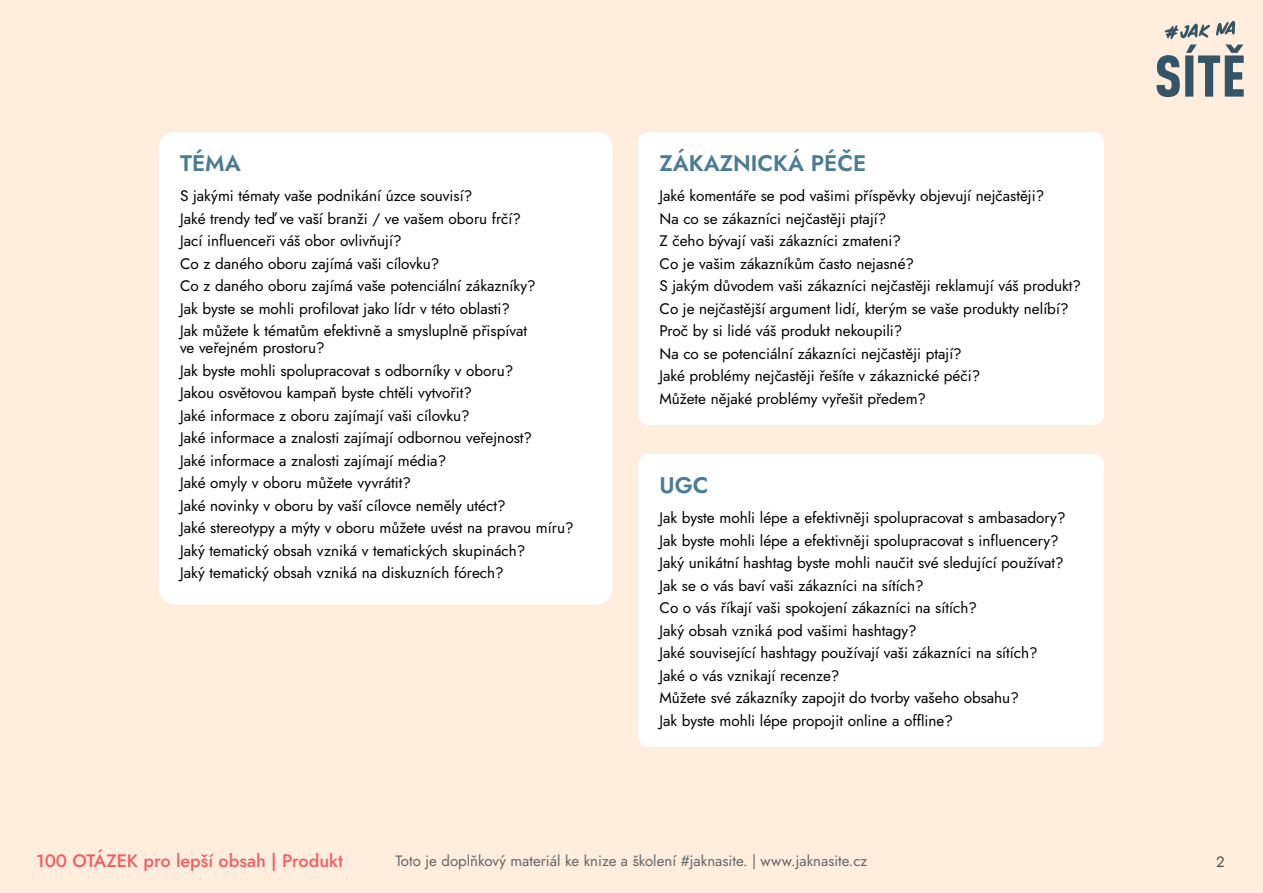
<style>
.page{position:relative;width:1263px;height:893px;background:#ffedde}
.page>*{position:absolute;margin:0;border:0;box-sizing:border-box;transform-origin:0 0}
.t1{font:600 22.5px "Jost";color:#4b7c96}
.t2{font:500 18px "Jost";color:#f45e60}
.t3{font:15.3px/22.5px "Jost";color:#000}
.t4{font:15px "Jost";color:#666}
.t5{font:15px "Jost";color:#4d4d4d}
</style>
<div class="page">
<svg style="left:1156px;top:45px;width:88px;height:52px"></svg>
<svg style="left:1164px;top:24px;width:46px;height:15px"></svg>
<svg style="left:1216px;top:21px;width:19px;height:15px"></svg>
<div style="left:638px;top:454px;width:466px;height:293px;background:#fff;border-radius:10px"></div>
<div style="left:159px;top:132px;width:454px;height:473px;background:#fff;border-radius:16px"></div>
<div style="left:638px;top:132px;width:466px;height:293px;background:#fff;border-radius:10px"></div>
<h1 class="t1" style="left:180px;top:147px;width:62px">TÉMA</h1>
<p class="t3" style="left:180px;top:184px;width:357px">S jakými tématy vaše podnikání úzce souvisí?<br>Jaké trendy teď ve vaší branži / ve vašem oboru frčí?<br>Jací influenceři váš obor ovlivňují?<br>Co z daného oboru zajímá vaši cílovku?<br>Co z daného oboru zajímá vaše potenciální zákazníky?<br>Jak byste se mohli profilovat jako lídr v této oblasti?<br>Jak můžete k tématům efektivně a smysluplně přispívat</p>
<p class="t3" style="left:180px;top:336px;width:395px">ve veřejném prostoru?<br>Jak byste mohli spolupracovat s odborníky v oboru?<br>Jakou osvětovou kampaň byste chtěli vytvořit?<br>Jaké informace z oboru zajímají vaši cílovku?<br>Jaké informace a znalosti zajímají odbornou veřejnost?<br>Jaké informace a znalosti zajímají média?<br>Jaké omyly v oboru můžete vyvrátit?<br>Jaké novinky v oboru by vaší cílovce neměly utéct?<br>Jaké stereotypy a mýty v oboru můžete uvést na pravou míru?<br>Jaký tematický obsah vzniká v tematických skupinách?<br>Jaký tematický obsah vzniká na diskuzních fórech?</p>
<h1 class="t1" style="left:659px;top:147px;width:208px">ZÁKAZNICKÁ PÉČE</h1>
<p class="t3" style="left:659px;top:184px;width:423px">Jaké komentáře se pod vašimi příspěvky objevují nejčastěji?<br>Na co se zákazníci nejčastěji ptají?<br>Z čeho bývají vaši zákazníci zmateni?<br>Co je vašim zákazníkům často nejasné?<br>S jakým důvodem vaši zákazníci nejčastěji reklamují váš produkt?<br>Co je nejčastější argument lidí, kterým se vaše produkty nelíbí?<br>Proč by si lidé váš produkt nekoupili?<br>Na co se potenciální zákazníci nejčastěji ptají?<br>Jaké problémy nejčastěji řešíte v zákaznické péči?<br>Můžete nějaké problémy vyřešit předem?</p>
<h1 class="t1" style="left:659px;top:469px;width:50px">UGC</h1>
<p class="t3" style="left:659px;top:506px;width:407px">Jak byste mohli lépe a efektivněji spolupracovat s ambasadory?<br>Jak byste mohli lépe a efektivněji spolupracovat s influencery?<br>Jaký unikátní hashtag byste mohli naučit své sledující používat?<br>Jak se o vás baví vaši zákazníci na sítích?<br>Co o vás říkají vaši spokojení zákazníci na sítích?<br>Jaký obsah vzniká pod vašimi hashtagy?<br>Jaké související hashtagy používají vaši zákazníci na sítích?<br>Jaké o vás vznikají recenze?<br>Můžete své zákazníky zapojit do tvorby vašeho obsahu?<br>Jak byste mohli lépe propojit online a offline?</p>
<p class="t2" style="left:36px;top:848px;width:308px">100 OTÁZEK pro lepší obsah | Produkt</p>
<p class="t5" style="left:1216px;top:851px;width:10px">2</p>
<p class="t4" style="left:395px;top:850px;width:473px">Toto je doplňkový materiál ke knize a školení #jaknasite. | www.jaknasite.cz</p>
</div>
